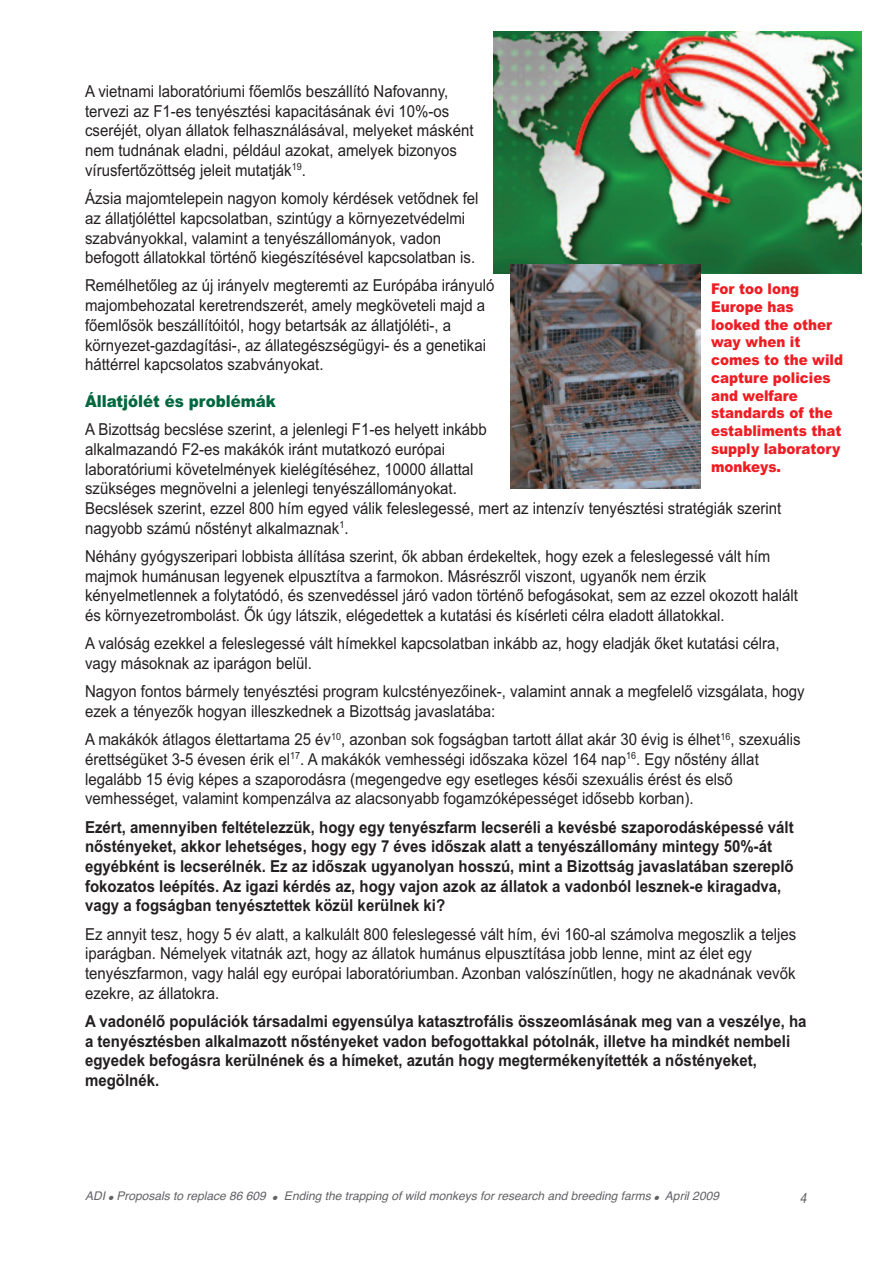
<style>
.page{position:relative;width:893px;height:1263px;background:#fff}
.page>*{position:absolute;margin:0;border:0;box-sizing:border-box;transform-origin:0 0}
.t1{font:16.5px/19.6px "Arial";color:#231f20;scale:.91 1}
.t2{font:700 16.5px/19.6px "Arial";color:#231f20;scale:.91 1}
.t3{font:900 16.5px "Arial";color:#00673e;scale:.91 1}
.t4{font:900 14.85px/17.7px "Arial";color:#ee1d23;scale:.91 1}
.t5{font:italic 14.4px "Helvetica";color:#636366;scale:.83 1}
.t6{font:italic 12px "Helvetica";color:#636366}
</style>
<div class="page">
<img style="left:493px;top:31px;width:369px;height:243px">
<img style="left:510px;top:265px;width:190px;height:223px">
<p class="t1" style="left:85px;top:82px;width:428px">A vietnami laboratóriumi főemlős beszállító Nafovanny, tervezi az F1-es tenyésztési kapacitásának évi 10%-os cseréjét, olyan állatok felhasználásával, melyeket másként nem tudnának eladni, például azokat, amelyek bizonyos vírusfertőzöttség jeleit mutatják<sup>19</sup>.</p>
<p class="t1" style="left:85px;top:189px;width:434px">Ázsia majomtelepein nagyon komoly kérdések vetődnek fel az állatjóléttel kapcsolatban, szintúgy a környezetvédelmi szabványokkal, valamint a tenyészállományok, vadon befogott állatokkal történő kiegészítésével kapcsolatban is.</p>
<p class="t1" style="left:85px;top:276px;width:451px">Remélhetőleg az új irányelv megteremti az Európába irányuló majombehozatal keretrendszerét, amely megköveteli majd a főemlősök beszállítóitól, hogy betartsák az állatjóléti-, a környezet-gazdagítási-, az állategészségügyi- és a genetikai háttérrel kapcsolatos szabványokat.</p>
<p class="t3" style="left:85px;top:391px;width:211px">Állatjólét és problémák</p>
<p class="t1" style="left:85px;top:420px;width:766px">A Bizottság becslése szerint, a jelenlegi F1-es helyett inkább<br>alkalmazandó F2-es makákók iránt mutatkozó európai<br>laboratóriumi követelmények kielégítéséhez, 10000 állattal<br>szükséges megnövelni a jelenlegi tenyészállományokat.<br>Becslések szerint, ezzel 800 hím egyed válik feleslegessé, mert az intenzív tenyésztési stratégiák szerint nagyobb számú nőstényt alkalmaznak<sup>1</sup>.</p>
<p class="t1" style="left:85px;top:546px;width:785px">Néhány gyógyszeripari lobbista állítása szerint, ők abban érdekeltek, hogy ezek a feleslegessé vált hím majmok humánusan legyenek elpusztítva a farmokon. Másrészről viszont, ugyanők nem érzik kényelmetlennek a folytatódó, és szenvedéssel járó vadon történő befogásokat, sem az ezzel okozott halált és környezetrombolást. Ők úgy látszik, elégedettek a kutatási és kísérleti célra eladott állatokkal.</p>
<p class="t1" style="left:85px;top:634px;width:765px">A valóság ezekkel a feleslegessé vált hímekkel kapcsolatban inkább az, hogy eladják őket kutatási célra, vagy másoknak az iparágon belül.</p>
<p class="t1" style="left:85px;top:682px;width:792px">Nagyon fontos bármely tenyésztési program kulcstényezőinek-, valamint annak a megfelelő vizsgálata, hogy ezek a tényezők hogyan illeszkednek a Bizottság javaslatába:</p>
<p class="t1" style="left:85px;top:730px;width:788px">A makákók átlagos élettartama 25 év<sup>10</sup>, azonban sok fogságban tartott állat akár 30 évig is élhet<sup>16</sup>, szexuális érettségüket 3-5 évesen érik el<sup>17</sup>. A makákók vemhességi időszaka közel 164 nap<sup>16</sup>. Egy nőstény állat legalább 15 évig képes a szaporodásra (megengedve egy esetleges késői szexuális érést és első vemhességet, valamint kompenzálva az alacsonyabb fogamzóképességet idősebb korban).</p>
<p class="t2" style="left:85px;top:817px;width:780px">Ezért, amennyiben feltételezzük, hogy egy tenyészfarm lecseréli a kevésbé szaporodásképessé vált nőstényeket, akkor lehetséges, hogy egy 7 éves időszak alatt a tenyészállomány mintegy 50%-át egyébként is lecserélnék. Ez az időszak ugyanolyan hosszú, mint a Bizottság javaslatában szereplő fokozatos leépítés. Az igazi kérdés az, hogy vajon azok az állatok a vadonból lesznek-e kiragadva, vagy a fogságban tenyésztettek közül kerülnek ki?</p>
<p class="t1" style="left:85px;top:924px;width:783px">Ez annyit tesz, hogy 5 év alatt, a kalkulált 800 feleslegessé vált hím, évi 160-al számolva megoszlik a teljes iparágban. Némelyek vitatnák azt, hogy az állatok humánus elpusztítása jobb lenne, mint az élet egy tenyészfarmon, vagy halál egy európai laboratóriumban. Azonban valószínűtlen, hogy ne akadnának vevők ezekre, az állatokra.</p>
<p class="t2" style="left:85px;top:1011px;width:794px">A vadonélő populációk társadalmi egyensúlya katasztrofális összeomlásának meg van a veszélye, ha a tenyésztésben alkalmazott nőstényeket vadon befogottakkal pótolnák, illetve ha mindkét nembeli egyedek befogásra kerülnének és a hímeket, azután hogy megtermékenyítették a nőstényeket, megölnék.</p>
<p class="t4" style="left:711px;top:280px;width:147px">For too long<br>Europe has looked the other way when it comes to the wild capture policies and welfare standards of the establiments that supply laboratory monkeys.</p>
<p class="t6" style="left:85px;top:1188px;width:635px">ADI ● Proposals to replace 86 609 ● Ending the trapping of wild monkeys for research and breeding farms ● April 2009</p>
<p class="t5" style="left:800px;top:1189px;width:10px">4</p>
</div>
